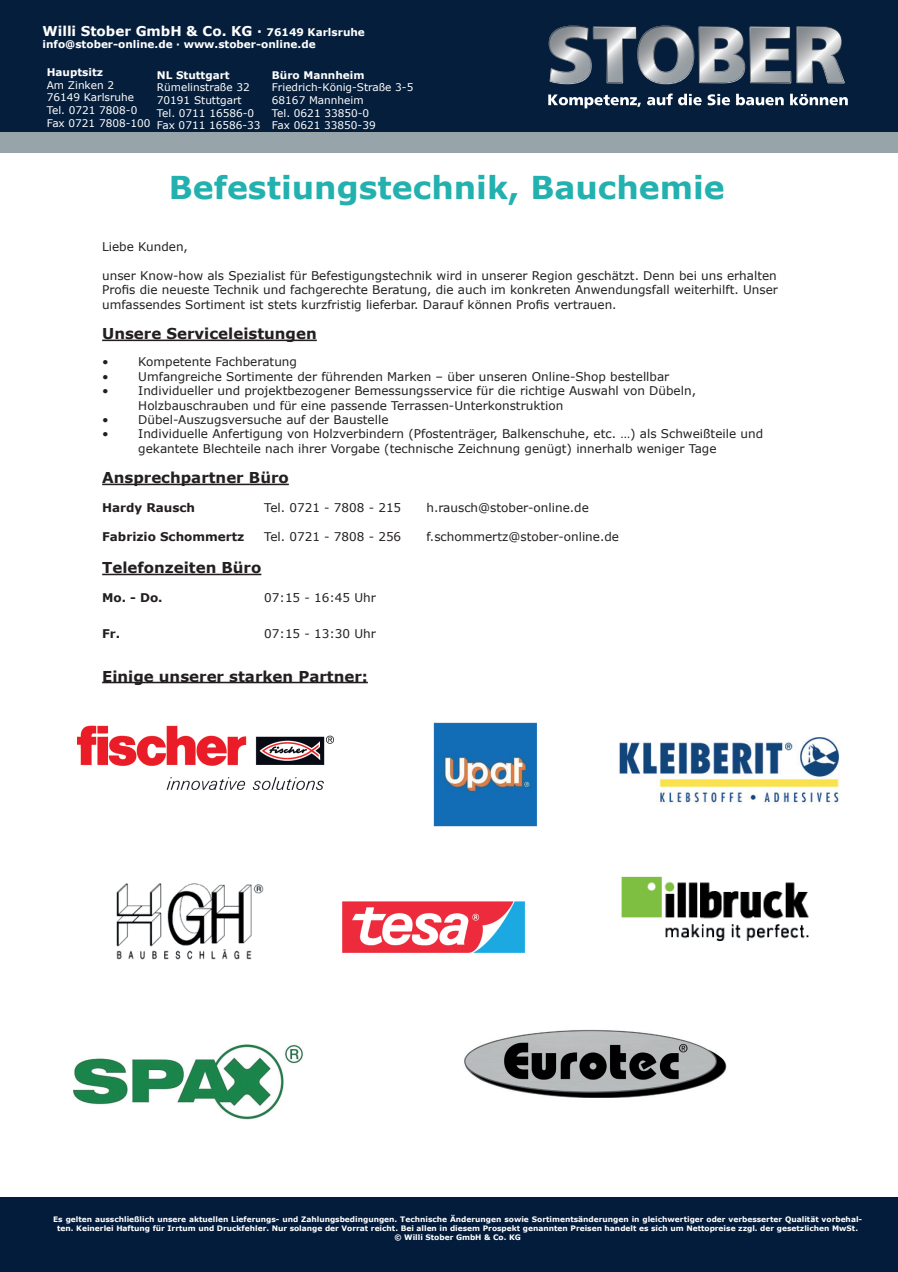
<style>
.page{position:relative;width:898px;height:1272px;background:#fff}
.page>*{position:absolute;margin:0;border:0;box-sizing:border-box;transform-origin:0 0}
.t1{font:700 31.5px "Verdana";color:#23b1af}
.t2{font:700 15px "Verdana";color:#231f20}
.t3{font:700 13.5px "Verdana";color:#fff}
.t4{font:12px/14.4px "Verdana";color:#231f20}
.t5{font:700 12px "Verdana";color:#231f20}
.t6{font:10.5px/12.6px "Verdana";color:#fff}
.t7{font:700 10.5px "Verdana";color:#fff}
.t8{font:700 7.5px/9px "Verdana";color:#fff;text-align:center}
.s1{font-size:10.5px}
</style>
<div class="page">
<div style="left:0;top:0;width:897px;height:132px;background:#051e3c"></div>
<div style="left:0;top:1197px;width:897px;height:74px;background:#041c3b"></div>
<div style="left:2px;top:132px;width:895px;height:20px;background:#97a4aa"></div>
<hr style="left:0;top:132px;width:2px;height:20px;background:#97a4aa">
<hr style="left:102px;top:339px;width:215px;height:2px;background:#231f20">
<hr style="left:102px;top:483px;width:187px;height:2px;background:#231f20">
<hr style="left:102px;top:573px;width:159px;height:2px;background:#231f20">
<hr style="left:102px;top:681px;width:266px;height:2px;background:#231f20">
<img style="left:77px;top:725px;width:257px;height:65px">
<img style="left:433px;top:723px;width:104px;height:103px">
<img style="left:619px;top:737px;width:221px;height:66px">
<img style="left:116px;top:883px;width:148px;height:77px">
<img style="left:342px;top:901px;width:183px;height:52px">
<img style="left:73px;top:1044px;width:230px;height:76px">
<img style="left:621px;top:876px;width:188px;height:66px">
<img style="left:464px;top:1029px;width:263px;height:68px">
<svg style="left:548px;top:26px;width:296px;height:58px"></svg>
<img style="left:796px;top:27px;width:47px;height:55px">
<svg style="left:548px;top:94px;width:92px;height:14px"></svg>
<svg style="left:647px;top:93px;width:54px;height:12px"></svg>
<svg style="left:707px;top:94px;width:22px;height:11px"></svg>
<svg style="left:736px;top:94px;width:47px;height:11px"></svg>
<svg style="left:790px;top:94px;width:57px;height:11px"></svg>
<p class="t3" style="left:43px;top:21px;width:324px">Willi Stober GmbH &amp; Co. KG · <span class="s1">76149 Karlsruhe</span></p>
<p class="t7" style="left:43px;top:37px;width:274px">info@stober-online.de · www.stober-online.de</p>
<p class="t7" style="left:47px;top:65px;width:58px">Hauptsitz</p>
<p class="t6" style="left:47px;top:78px;width:105px">Am Zinken 2<br>76149 Karlsruhe<br>Tel. 0721 7808-0<br>Fax 0721 7808-100</p>
<p class="t7" style="left:157px;top:68px;width:74px">NL Stuttgart</p>
<p class="t6" style="left:157px;top:81px;width:105px">Rümelinstraße 32<br>70191 Stuttgart<br>Tel. 0711 16586-0<br>Fax 0711 16586-33</p>
<p class="t7" style="left:272px;top:68px;width:94px">Büro Mannheim</p>
<p class="t6" style="left:272px;top:81px;width:143px">Friedrich-König-Straße 3-5<br>68167 Mannheim<br>Tel. 0621 33850-0<br>Fax 0621 33850-39</p>
<h1 class="t1" style="left:169px;top:165px;width:557px">Befestiungstechnik, Bauchemie</h1>
<p class="t4" style="left:102px;top:239px;width:87px">Liebe Kunden,</p>
<p class="t4" style="left:102px;top:268px;width:677px;text-align:justify">unser Know-how als Spezialist für Befestigungstechnik wird in unserer Region geschätzt. Denn bei uns erhalten Profis die neueste Technik und fachgerechte Beratung, die auch im konkreten Anwendungsfall weiterhilft. Unser umfassendes Sortiment ist stets kurzfristig lieferbar. Darauf können Profis vertrauen.</p>
<p class="t2" style="left:102px;top:323px;width:216px">Unsere Serviceleistungen</p>
<p class="t4" style="left:102px;top:354px;width:8px">•</p>
<p class="t4" style="left:138px;top:354px;width:160px">Kompetente Fachberatung</p>
<p class="t4" style="left:102px;top:369px;width:8px">•</p>
<p class="t4" style="left:138px;top:369px;width:532px">Umfangreiche Sortimente der führenden Marken – über unseren Online-Shop bestellbar</p>
<p class="t4" style="left:102px;top:383px;width:8px">•</p>
<p class="t4" style="left:138px;top:383px;width:559px">Individueller und projektbezogener Bemessungsservice für die richtige Auswahl von Dübeln,<br>Holzbauschrauben und für eine passende Terrassen-Unterkonstruktion</p>
<p class="t4" style="left:102px;top:412px;width:8px">•</p>
<p class="t4" style="left:138px;top:412px;width:252px">Dübel-Auszugsversuche auf der Baustelle</p>
<p class="t4" style="left:102px;top:426px;width:8px">•</p>
<p class="t4" style="left:138px;top:426px;width:626px">Individuelle Anfertigung von Holzverbindern (Pfostenträger, Balkenschuhe, etc. …) als Schweißteile und gekantete Blechteile nach ihrer Vorgabe (technische Zeichnung genügt) innerhalb weniger Tage</p>
<p class="t2" style="left:102px;top:467px;width:188px">Ansprechpartner Büro</p>
<p class="t5" style="left:102px;top:499px;width:94px">Hardy Rausch</p>
<p class="t4" style="left:264px;top:500px;width:138px">Tel. 0721 - 7808 - 215</p>
<p class="t4" style="left:426px;top:500px;width:164px">h.rausch@stober-online.de</p>
<p class="t5" style="left:102px;top:528px;width:144px">Fabrizio Schommertz</p>
<p class="t4" style="left:264px;top:529px;width:138px">Tel. 0721 - 7808 - 256</p>
<p class="t4" style="left:426px;top:529px;width:194px">f.schommertz@stober-online.de</p>
<p class="t2" style="left:102px;top:557px;width:161px">Telefonzeiten Büro</p>
<p class="t5" style="left:102px;top:589px;width:62px">Mo. - Do.</p>
<p class="t4" style="left:264px;top:590px;width:113px">07:15 - 16:45 Uhr</p>
<p class="t5" style="left:102px;top:625px;width:20px">Fr.</p>
<p class="t4" style="left:264px;top:626px;width:113px">07:15 - 13:30 Uhr</p>
<p class="t2" style="left:102px;top:665px;width:267px">Einige unserer starken Partner:</p>
<p class="t8" style="left:53px;top:1214px;width:810px">Es gelten ausschließlich unsere aktuellen Lieferungs- und Zahlungsbedingungen. Technische Änderungen sowie Sortimentsänderungen in gleichwertiger oder verbesserter Qualität vorbehal&shy;ten. Keinerlei Haftung für Irrtum und Druckfehler. Nur solange der Vorrat reicht. Bei allen in diesem Prospekt genannten Preisen handelt es sich um Nettopreise zzgl. der gesetzlichen MwSt. © Willi Stober GmbH &amp; Co. KG</p>
</div>
